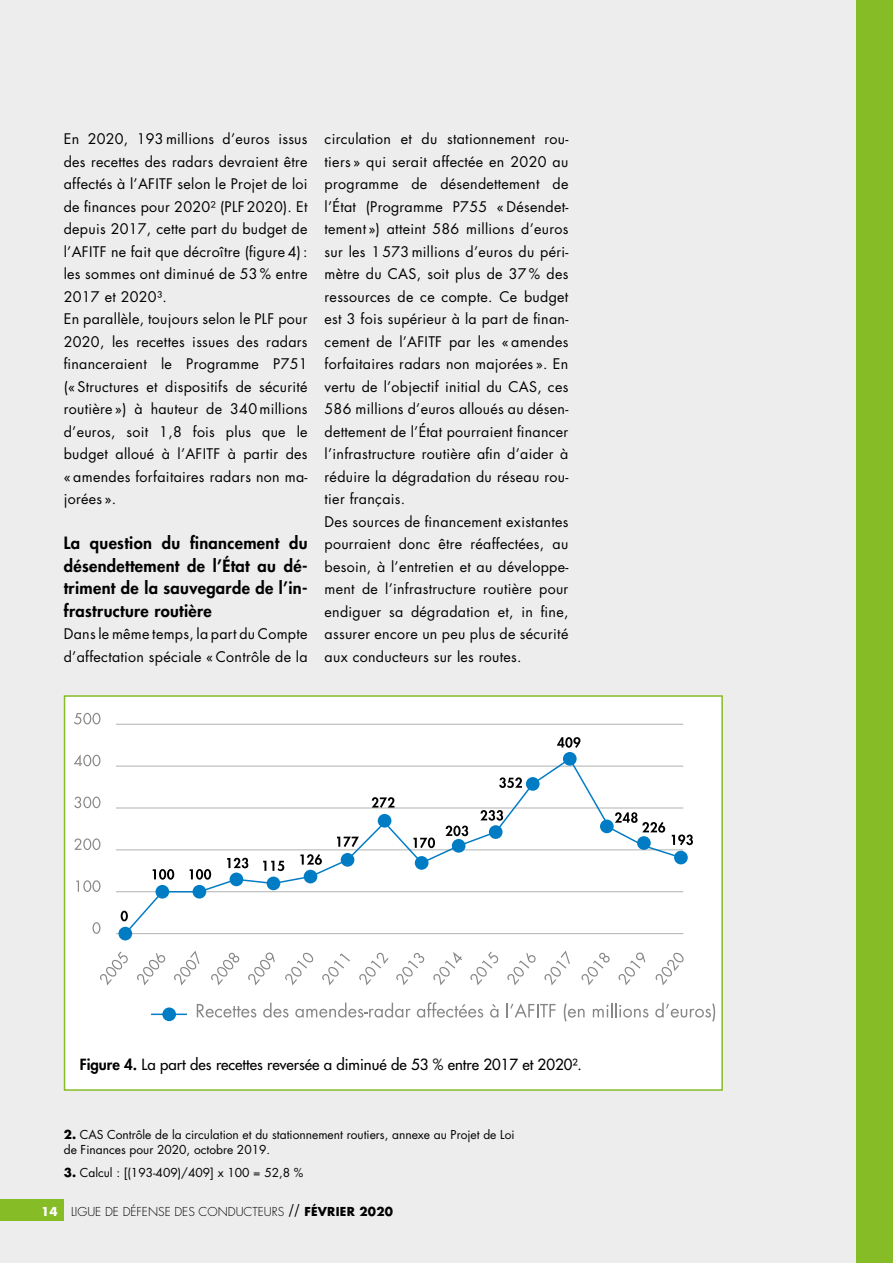
<style>
.page{position:relative;width:893px;height:1263px;background:#fff}
.page>*{position:absolute;margin:0;border:0;box-sizing:border-box;transform-origin:0 0}
.t1{font:800 16.5px/22.5px "Futura Std";letter-spacing:.02em;color:#000;text-align:justify}
.t2{font:500 15px "Futura Std";color:#000}
.t3{font:14.25px/22.5px "Futura Std";letter-spacing:.02em;color:#000}
.t4{font:12px/15px "Futura Std";color:#000}
.t5{font:300 12px "Futura Std";color:#000}
.s1{font-weight:800}
.s2{font-weight:700}
.s3{font-weight:700;color:#fff}
.s4{font-family:"Minion Pro";font-weight:400;font-size:18px}
</style>
<div class="page">
<div style="left:0;top:0;width:857px;height:1263px;background:#ededed"></div>
<div style="left:0;top:1199px;width:64px;height:22px;background:#86bc25"></div>
<div style="left:65px;top:696px;width:657px;height:394px;background:#fff"></div>
<hr style="left:116px;top:724px;width:567px;height:1px;background:#b3b2b2">
<hr style="left:116px;top:766px;width:567px;height:1px;background:#b3b2b2">
<hr style="left:116px;top:808px;width:567px;height:1px;background:#b3b2b2">
<hr style="left:116px;top:850px;width:567px;height:1px;background:#b3b2b2">
<hr style="left:116px;top:891px;width:567px;height:1px;background:#b3b2b2">
<hr style="left:116px;top:933px;width:567px;height:1px;background:#b3b2b2">
<svg style="left:123px;top:762px;width:560px;height:173px"></svg>
<svg style="left:121px;top:911px;width:7px;height:10px"></svg>
<svg style="left:153px;top:869px;width:21px;height:11px"></svg>
<svg style="left:190px;top:869px;width:21px;height:11px"></svg>
<svg style="left:227px;top:858px;width:21px;height:10px"></svg>
<svg style="left:263px;top:861px;width:21px;height:10px"></svg>
<svg style="left:300px;top:854px;width:22px;height:11px"></svg>
<svg style="left:337px;top:837px;width:22px;height:10px"></svg>
<svg style="left:372px;top:797px;width:22px;height:11px"></svg>
<svg style="left:413px;top:837px;width:22px;height:11px"></svg>
<svg style="left:445px;top:825px;width:23px;height:11px"></svg>
<svg style="left:480px;top:810px;width:23px;height:11px"></svg>
<svg style="left:499px;top:777px;width:23px;height:11px"></svg>
<svg style="left:557px;top:737px;width:23px;height:11px"></svg>
<svg style="left:615px;top:812px;width:50px;height:21px"></svg>
<svg style="left:672px;top:834px;width:21px;height:11px"></svg>
<svg style="left:74px;top:713px;width:26px;height:11px"></svg>
<svg style="left:100px;top:951px;width:28px;height:34px"></svg>
<svg style="left:137px;top:953px;width:29px;height:32px"></svg>
<svg style="left:174px;top:950px;width:25px;height:35px"></svg>
<svg style="left:211px;top:952px;width:29px;height:33px"></svg>
<svg style="left:248px;top:952px;width:27px;height:33px"></svg>
<svg style="left:285px;top:952px;width:29px;height:33px"></svg>
<svg style="left:322px;top:953px;width:28px;height:32px"></svg>
<svg style="left:359px;top:952px;width:30px;height:33px"></svg>
<svg style="left:396px;top:953px;width:29px;height:32px"></svg>
<svg style="left:433px;top:952px;width:29px;height:33px"></svg>
<svg style="left:470px;top:951px;width:29px;height:34px"></svg>
<svg style="left:507px;top:953px;width:29px;height:32px"></svg>
<svg style="left:544px;top:950px;width:26px;height:35px"></svg>
<svg style="left:581px;top:952px;width:29px;height:33px"></svg>
<svg style="left:618px;top:952px;width:27px;height:33px"></svg>
<svg style="left:655px;top:952px;width:29px;height:33px"></svg>
<svg style="left:74px;top:754px;width:26px;height:12px"></svg>
<svg style="left:74px;top:796px;width:26px;height:12px"></svg>
<svg style="left:74px;top:838px;width:26px;height:12px"></svg>
<svg style="left:76px;top:880px;width:24px;height:12px"></svg>
<svg style="left:197px;top:1004px;width:59px;height:13px"></svg>
<svg style="left:263px;top:1003px;width:26px;height:14px"></svg>
<svg style="left:295px;top:1003px;width:116px;height:14px"></svg>
<svg style="left:417px;top:1002px;width:66px;height:15px"></svg>
<svg style="left:490px;top:1004px;width:8px;height:13px"></svg>
<svg style="left:507px;top:1003px;width:49px;height:14px"></svg>
<svg style="left:564px;top:1003px;width:21px;height:19px"></svg>
<svg style="left:593px;top:1003px;width:55px;height:14px"></svg>
<svg style="left:655px;top:1003px;width:60px;height:19px"></svg>
<svg style="left:92px;top:922px;width:8px;height:12px"></svg>
<div style="left:118px;top:927px;width:14px;height:13px;background:#007cc5;border-radius:50%"></div>
<div style="left:156px;top:885px;width:13px;height:13px;background:#007cc5;border-radius:50%"></div>
<div style="left:162px;top:1007px;width:14px;height:14px;background:#007cc5;border-radius:50%"></div>
<div style="left:193px;top:885px;width:13px;height:13px;background:#007cc5;border-radius:50%"></div>
<div style="left:230px;top:872px;width:13px;height:14px;background:#007cc5;border-radius:50%"></div>
<div style="left:304px;top:870px;width:13px;height:13px;background:#007cc5;border-radius:50%"></div>
<div style="left:341px;top:853px;width:13px;height:14px;background:#007cc5;border-radius:50%"></div>
<div style="left:415px;top:856px;width:13px;height:14px;background:#007cc5;border-radius:50%"></div>
<div style="left:452px;top:839px;width:13px;height:14px;background:#007cc5;border-radius:50%"></div>
<div style="left:489px;top:825px;width:14px;height:14px;background:#007cc5;border-radius:50%"></div>
<div style="left:526px;top:777px;width:14px;height:14px;background:#007cc5;border-radius:50%"></div>
<div style="left:563px;top:752px;width:14px;height:14px;background:#007cc5;border-radius:50%"></div>
<div style="left:600px;top:819px;width:14px;height:14px;background:#007cc5;border-radius:50%"></div>
<div style="left:637px;top:836px;width:14px;height:14px;background:#007cc5;border-radius:50%"></div>
<div style="left:674px;top:851px;width:14px;height:13px;background:#007cc5;border-radius:50%"></div>
<div style="left:378px;top:814px;width:13px;height:14px;background:#007cc5;border-radius:50%"></div>
<div style="left:267px;top:876px;width:13px;height:14px;background:#007cc5;border-radius:50%"></div>
<hr style="left:151px;top:1013px;width:36px;height:2px;background:#007cc5">
<div style="left:64px;top:695px;width:659px;height:396px;border:2px solid #86bc25"></div>
<div style="left:857px;top:0;width:36px;height:1263px;background:#86bc25"></div>
<p class="t3" style="left:64px;top:128px;width:245px">En 2020, 193 millions d’euros issus des recettes des radars devraient être affectés à l’AFITF selon le Projet de loi de finances pour 2020² (PLF 2020). Et depuis 2017, cette part du budget de l’AFITF ne fait que décroître (figure 4) : les sommes ont diminué de 53 % entre 2017 et 2020³.<br>En parallèle, toujours selon le PLF pour 2020, les recettes issues des radars financeraient le Programme P751 (« Structures et dispositifs de sécurité routière ») à hauteur de 340 millions d’euros, soit 1,8 fois plus que le budget alloué à l’AFITF à partir des « amendes forfaitaires radars non ma&shy;jorées ».</p>
<p class="t1" style="left:64px;top:532px;width:245px">La question du financement du désendettement de l’État au dé&shy;triment de la sauvegarde de l’in&shy;frastructure routière</p>
<p class="t3" style="left:64px;top:623px;width:245px">Dans le même temps, la part du Compte d’affectation spéciale « Contrôle de la</p>
<p class="t3" style="left:325px;top:128px;width:245px">circulation et du stationnement rou&shy;tiers » qui serait affectée en 2020 au programme de désendettement de l’État (Programme P755 «Désendet&shy;tement ») atteint 586 millions d’euros sur les 1 573 millions d’euros du péri&shy;mètre du CAS, soit plus de 37 % des ressources de ce compte. Ce budget est 3 fois supérieur à la part de finan&shy;cement de l’AFITF par les « amendes forfaitaires radars non majorées ». En vertu de l’objectif initial du CAS, ces 586 millions d’euros alloués au désen&shy;dettement de l’État pourraient financer l’infrastructure routière afin d’aider à réduire la dégradation du réseau rou&shy;tier français.<br>Des sources de financement existantes pourraient donc être réaffectées, au besoin, à l’entretien et au développe&shy;ment de l’infrastructure routière pour endiguer sa dégradation et, in fine, assurer encore un peu plus de sécurité aux conducteurs sur les routes.</p>
<p class="t2" style="left:80px;top:1055px;width:504px"><span class="s1">Figure 4.</span> La part des recettes reversée a diminué de 53 % entre 2017 et 2020².</p>
<p class="t4" style="left:64px;top:1127px;width:452px"><span class="s2">2.</span> CAS Contrôle de la circulation et du stationnement routiers, annexe au Projet de Loi de Finances pour 2020, octobre 2019.</p>
<p class="t4" style="left:64px;top:1165px;width:241px"><span class="s2">3.</span> Calcul : [(193-409)/409] x 100 = 52,8 %</p>
<p class="t5" style="left:41px;top:1204px;width:353px"><span class="s3">14</span> LIGUE DE DÉFENSE DES CONDUCTEURS <span class="s4">//</span> <span class="s2">FÉVRIER 2020</span></p>
</div>
